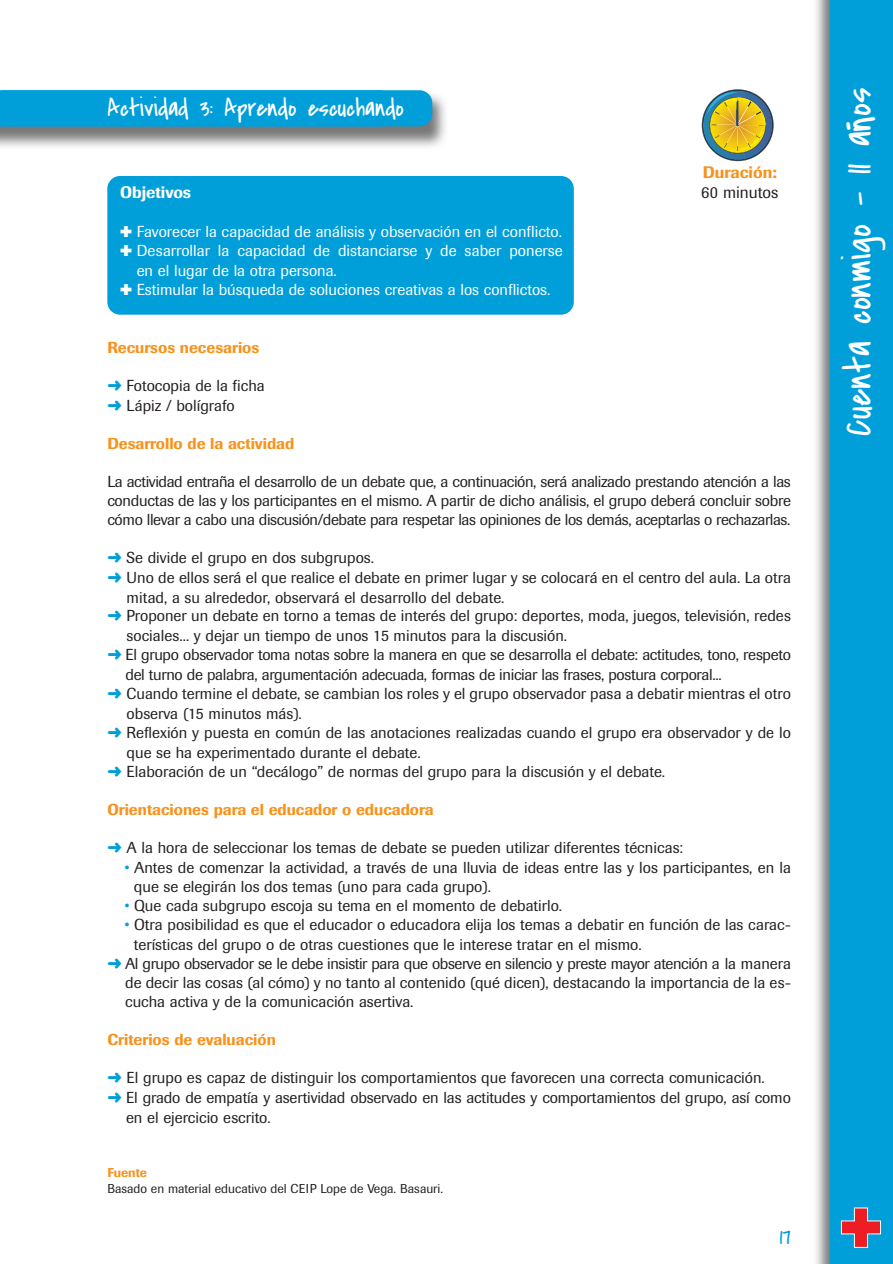
<style>
.page{position:relative;width:893px;height:1264px;background:#fff}
.page>*{position:absolute;margin:0;border:0;box-sizing:border-box;transform-origin:0 0}
.t1{font:39px "Covered By Your Grace";color:#fff}
.t2{font:25.5px "Covered By Your Grace";color:#fff}
.t3{font:22.5px "Covered By Your Grace";color:#009fda}
.t4{font:500 16.5px "Imago";color:#f7931d}
.t5{font:16.5px "Imago";color:#231f20}
.t6{font:500 16.5px "Imago";color:#fff}
.t7{font:15.75px/18.9px "Imago";color:#231f20}
.t8{font:15.75px "Imago";color:#fff}
.t9{font:15.75px "Imago";letter-spacing:-.02em;color:#231f20}
.t10{font:500 15.75px "Imago";color:#f7931d}
.t11{font:15.75px "Imago";letter-spacing:-.025em;color:#231f20}
.t12{font:12.75px "Imago";color:#231f20}
.t13{font:500 12.75px "Imago";color:#f7931d}
.s1{color:#009fda}
.s2{font-family:"Margarosa";font-size:22.5px}
</style>
<div class="page">
<img style="left:0;top:95px;width:445px;height:52px">
<div style="left:107px;top:176px;width:467px;height:139px;background:#009fda;border-radius:13px"></div>
<img style="left:816px;top:0;width:14px;height:1264px">
<div style="left:830px;top:0;width:63px;height:1264px;background:#009fda"></div>
<div style="left:0;top:90px;width:432px;height:36px;background:#009fda"></div>
<svg style="left:840px;top:1207px;width:41px;height:41px"></svg>
<svg style="left:702px;top:89px;width:71px;height:72px"></svg>
<hr style="left:736px;top:101px;width:3px;height:25px;background:#25466b">
<img style="left:737px;top:97px;width:28px;height:28px">
<h2 class="t2" style="left:107px;top:97px;width:298px">Actividad 3: Aprendo escuchando</h2>
<p class="t6" style="left:120px;top:186px;width:73px">Objetivos</p>
<p class="t8" style="left:120px;top:225px;width:443px">✚ Favorecer la capacidad de análisis y observación en el conflicto.</p>
<p class="t8" style="left:120px;top:245px;width:444px">✚ Desarrollar la capacidad de distanciarse y de saber ponerse</p>
<p class="t8" style="left:137px;top:265px;width:202px">en el lugar de la otra persona.</p>
<p class="t8" style="left:120px;top:284px;width:432px">✚ Estimular la búsqueda de soluciones creativas a los conflictos.</p>
<p class="t4" style="left:703px;top:166px;width:75px">Duración:</p>
<p class="t5" style="left:701px;top:186px;width:79px">60 minutos</p>
<p class="t10" style="left:107px;top:341px;width:153px">Recursos necesarios</p>
<p class="t7" style="left:107px;top:376px;width:159px;line-height:19.8px"><span class="s1">➜</span> Fotocopia de la ficha <span class="s1">➜</span> Lápiz / bolígrafo</p>
<p class="t10" style="left:107px;top:438px;width:188px">Desarrollo de la actividad</p>
<p class="t7" style="left:107px;top:473px;width:685px;text-align:justify">La actividad entraña el desarrollo de un debate que, a continuación, será analizado prestando atención a las conductas de las y los participantes en el mismo. A partir de dicho análisis, el grupo deberá concluir sobre cómo llevar a cabo una discusión/debate para respetar las opiniones de los demás, aceptarlas o rechazarlas.</p>
<p class="t7" style="left:107px;top:549px;width:268px"><span class="s1">➜</span> Se divide el grupo en dos subgrupos.</p>
<p class="t7" style="left:107px;top:569px;width:685px"><span class="s1">➜</span> Uno de ellos será el que realice el debate en primer lugar y se colocará en el centro del aula. La otra</p>
<p class="t7" style="left:127px;top:589px;width:379px">mitad, a su alrededor, observará el desarrollo del debate.</p>
<p class="t7" style="left:107px;top:608px;width:685px"><span class="s1">➜</span> Proponer un debate en torno a temas de interés del grupo: deportes, moda, juegos, televisión, redes</p>
<p class="t7" style="left:127px;top:627px;width:442px">sociales... y dejar un tiempo de unos 15 minutos para la discusión.</p>
<p class="t9" style="left:107px;top:649px;width:685px"><span class="s1">➜</span> El grupo observador toma notas sobre la manera en que se desarrolla el debate: actitudes, tono, respeto</p>
<p class="t9" style="left:125px;top:669px;width:597px">del turno de palabra, argumentación adecuada, formas de iniciar las frases, postura corporal...</p>
<p class="t7" style="left:107px;top:685px;width:685px"><span class="s1">➜</span> Cuando termine el debate, se cambian los roles y el grupo observador pasa a debatir mientras el otro</p>
<p class="t7" style="left:127px;top:705px;width:177px">observa (15 minutos más).</p>
<p class="t7" style="left:107px;top:724px;width:685px"><span class="s1">➜</span> Reflexión y puesta en común de las anotaciones realizadas cuando el grupo era observador y de lo</p>
<p class="t7" style="left:127px;top:744px;width:295px">que se ha experimentado durante el debate.</p>
<p class="t7" style="left:107px;top:763px;width:559px"><span class="s1">➜</span> Elaboración de un “decálogo” de normas del grupo para la discusión y el debate.</p>
<p class="t10" style="left:107px;top:804px;width:328px">Orientaciones para el educador o educadora</p>
<p class="t7" style="left:107px;top:839px;width:577px"><span class="s1">➜</span> A la hora de seleccionar los temas de debate se pueden utilizar diferentes técnicas:</p>
<p class="t7" style="left:134px;top:859px;width:658px;text-indent:-10px"><span class="s1">•</span> Antes de comenzar la actividad, a través de una lluvia de ideas entre las y los participantes, en la que se elegirán los dos temas (uno para cada grupo).</p>
<p class="t7" style="left:124px;top:897px;width:439px"><span class="s1">•</span> Que cada subgrupo escoja su tema en el momento de debatirlo.</p>
<p class="t7" style="left:124px;top:916px;width:668px"><span class="s1">•</span> Otra posibilidad es que el educador o educadora elija los temas a debatir en función de las carac-</p>
<p class="t7" style="left:134px;top:936px;width:509px">terísticas del grupo o de otras cuestiones que le interese tratar en el mismo.</p>
<p class="t11" style="left:107px;top:957px;width:685px"><span class="s1">➜</span> Al grupo observador se le debe insistir para que observe en silencio y preste mayor atención a la manera</p>
<p class="t7" style="left:125px;top:974px;width:667px">de decir las cosas (al cómo) y no tanto al contenido (qué dicen), destacando la importancia de la es-</p>
<p class="t7" style="left:125px;top:993px;width:290px">cucha activa y de la comunicación asertiva.</p>
<p class="t10" style="left:107px;top:1034px;width:170px">Criterios de evaluación</p>
<p class="t7" style="left:107px;top:1069px;width:659px"><span class="s1">➜</span> El grupo es capaz de distinguir los comportamientos que favorecen una correcta comunicación.</p>
<p class="t7" style="left:107px;top:1089px;width:685px"><span class="s1">➜</span> El grado de empatía y asertividad observado en las actitudes y comportamientos del grupo, así como</p>
<p class="t7" style="left:126px;top:1109px;width:146px">en el ejercicio escrito.</p>
<p class="t13" style="left:107px;top:1168px;width:41px">Fuente</p>
<p class="t12" style="left:107px;top:1183px;width:337px">Basado en material educativo del CEIP Lope de Vega. Basauri.</p>
<h3 class="t3" style="left:780px;top:1227px;width:13px">17</h3>
<h1 class="t1" style="left:842px;top:435px;width:350px;rotate:-90deg">Cuenta conmigo - 11 a<span class="s2">ñ</span>os</h1>
</div>
